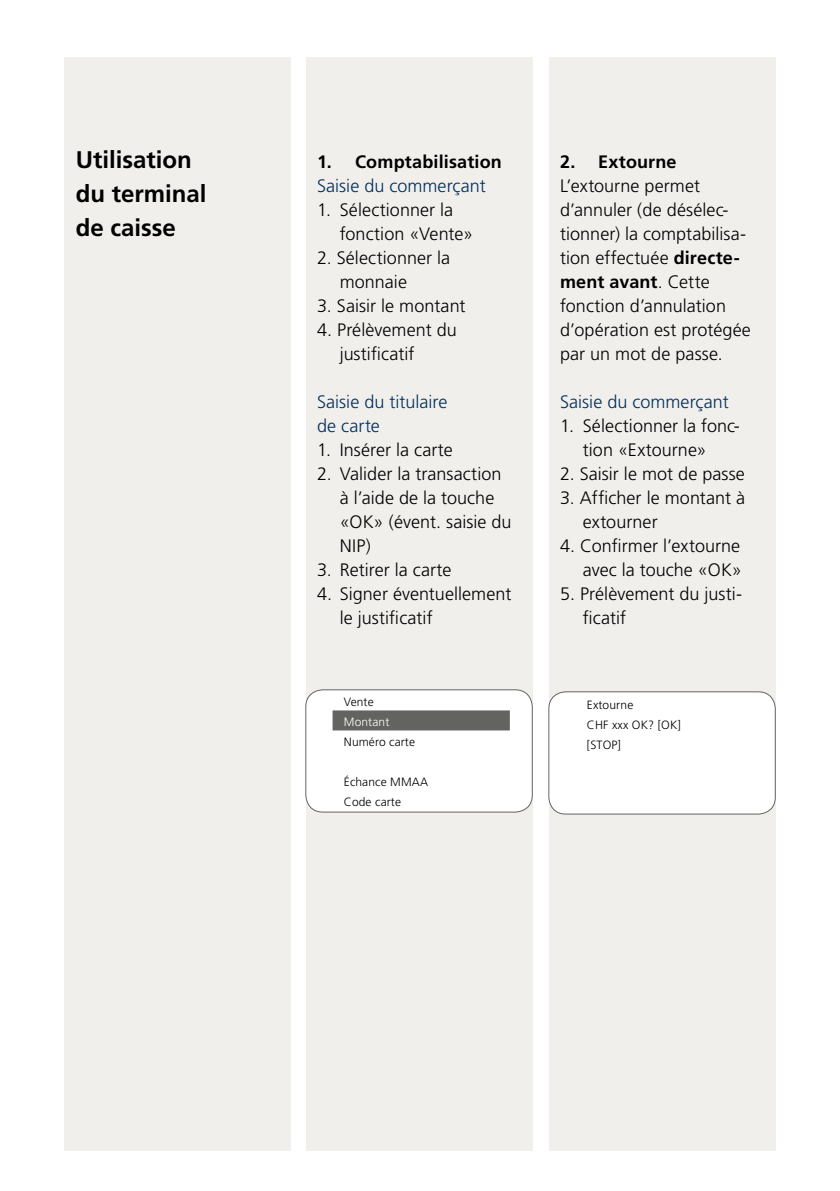
<style>
.page{position:relative;width:840px;height:1191px;background:#fff}
.page>*{position:absolute;margin:0;border:0;box-sizing:border-box;transform-origin:0 0}
.t1{font:700 24px/34px "Frutiger";color:#000}
.t2{font:300 18px/24px "Frutiger";letter-spacing:.005em;color:#000}
.t3{font:300 18px/24px "Frutiger";color:#002f5d}
.t4{font:700 18px "Frutiger";letter-spacing:.01em;color:#000}
.t5{font:300 12px/20px "Frutiger";letter-spacing:.01em;color:#000}
.t6{font:300 12px "Frutiger";letter-spacing:.01em;color:#fff}
.s1{font-weight:700}
</style>
<div class="page">
<div style="left:305px;top:57px;width:227px;height:1093px;background:#f1efec"></div>
<div style="left:548px;top:57px;width:227px;height:1093px;background:#f1efec"></div>
<div style="left:64px;top:57px;width:227px;height:1093px;background:#f1efec"></div>
<div style="left:305px;top:690px;width:227px;height:122px;background:#fff;border-radius:17px"></div>
<div style="left:305px;top:689px;width:227px;height:123px;border:1px solid #636362;border-radius:17px"></div>
<div style="left:332px;top:710px;width:177px;height:20px;background:#636362"></div>
<div style="left:548px;top:692px;width:226px;height:122px;background:#fff;border-radius:17px"></div>
<div style="left:548px;top:691px;width:227px;height:123px;border:1px solid #636362;border-radius:17px"></div>
<h1 class="t1" style="left:76px;top:142px;width:132px">Utilisation du terminal de caisse</h1>
<p class="t4" style="left:317px;top:151px;width:186px">1. Comptabilisation</p>
<p class="t3" style="left:317px;top:174px;width:170px">Saisie du commerçant</p>
<p class="t2" style="left:339px;top:198px;width:135px;text-indent:-23px">1. Sélectionner la fonction «Vente»</p>
<p class="t2" style="left:339px;top:246px;width:112px;text-indent:-23px">2. Sélectionner la monnaie</p>
<p class="t2" style="left:317px;top:294px;width:150px">3. Saisir le montant</p>
<p class="t2" style="left:339px;top:318px;width:118px;text-indent:-23px">4. Prélèvement du justificatif</p>
<p class="t3" style="left:317px;top:390px;width:132px">Saisie du titulaire de carte</p>
<p class="t2" style="left:317px;top:438px;width:137px">1. Insérer la carte</p>
<p class="t2" style="left:339px;top:462px;width:173px;text-indent:-23px">2. Valider la transaction à l’aide de la touche «OK» (évent. saisie du<br>NIP)</p>
<p class="t2" style="left:317px;top:558px;width:136px">3. Retirer la carte</p>
<p class="t2" style="left:339px;top:582px;width:173px;text-indent:-23px">4. Signer éventuellement le justificatif</p>
<p class="t5" style="left:344px;top:691px;width:31px">Vente</p>
<p class="t6" style="left:344px;top:715px;width:47px">Montant</p>
<p class="t5" style="left:344px;top:731px;width:73px">Numéro carte</p>
<p class="t5" style="left:344px;top:771px;width:85px">Échance MMAA<br>Code carte</p>
<p class="t4" style="left:559px;top:151px;width:118px">2. Extourne</p>
<p class="t2" style="left:559px;top:174px;width:192px">L’extourne permet d’annuler (de désélec&shy;tionner) la comptabilisa&shy;tion effectuée <span class="s1">directe&shy;ment avant</span>. Cette fonction d’annulation d’opération est protégée par un mot de passe.</p>
<p class="t3" style="left:559px;top:390px;width:170px">Saisie du commerçant</p>
<p class="t2" style="left:559px;top:414px;width:181px;text-align:center">1. Sélectionner la fonc&shy;tion «Extourne»</p>
<p class="t2" style="left:559px;top:462px;width:186px">2. Saisir le mot de passe</p>
<p class="t2" style="left:582px;top:486px;width:164px;text-indent:-23px">3. Afficher le montant à extourner</p>
<p class="t2" style="left:559px;top:534px;width:183px;text-align:right">4. Confirmer l’extourne avec la touche «OK»</p>
<p class="t2" style="left:582px;top:582px;width:161px;text-indent:-23px">5. Prélèvement du justi&shy;ficatif</p>
<p class="t5" style="left:586px;top:694px;width:95px">Extourne<br>CHF xxx OK? [OK] [STOP]</p>
</div>
